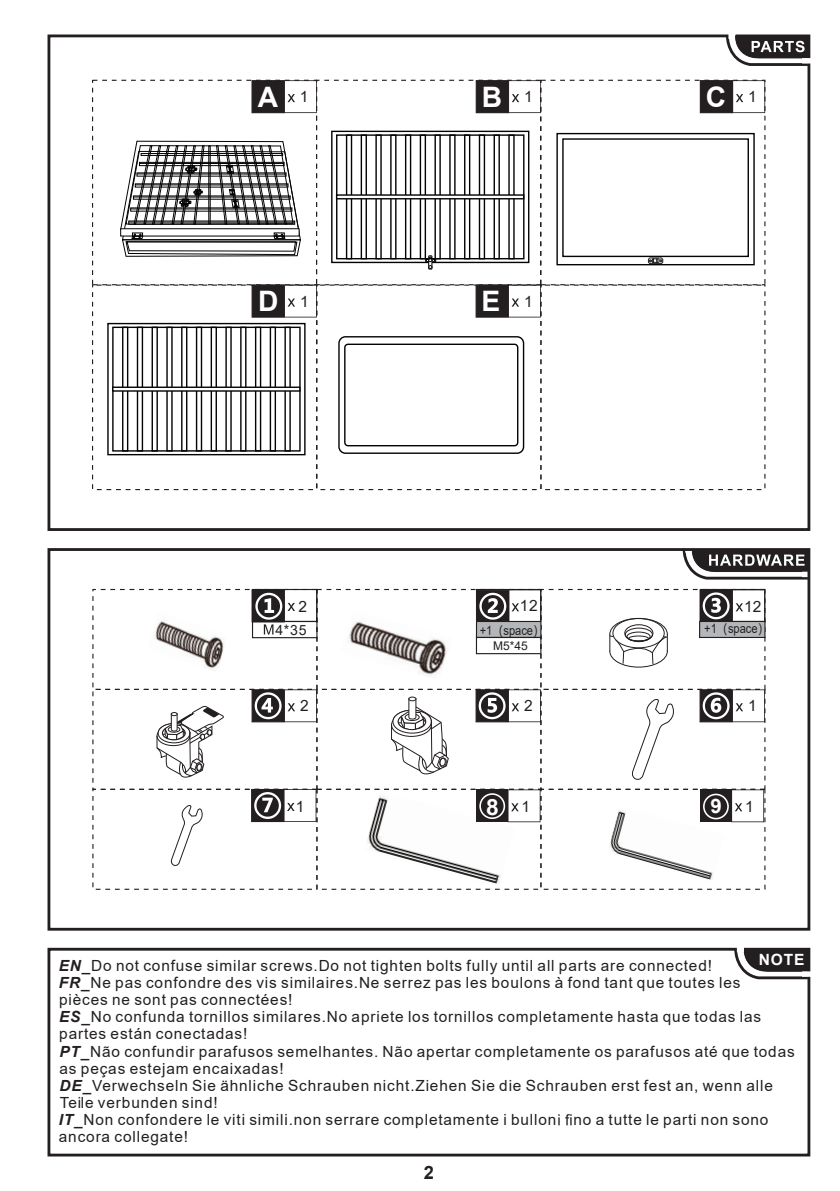
<style>
.page{position:relative;width:840px;height:1191px;background:#fff}
.page>*{position:absolute;margin:0;border:0;box-sizing:border-box;transform-origin:0 0}
.t1{font:700 28.2px "Arial";color:#fff}
.t2{font:700 22.4px "Arial";color:#fff}
.t3{font:700 20px "Arial";color:#fff}
.t4{font:700 18.4px "Arial";color:#231f20}
.t5{font:15.6px "Arial";color:#231f20}
.t6{font:700 15.6px "Arial";color:#fff}
.t7{font:15.4px/17.2px "Arial";letter-spacing:.055em;color:#231f20}
.t8{font:14px "Arial";color:#231f20}
.t9{font:13px "Arial";color:#231f20;scale:.86 1}
.t10{font:12px "Arial";color:#231f20}
.s1{font-family:"Microsoft Ya Hei"}
.s2{font-weight:700;font-style:italic}
</style>
<div class="page">
<img style="left:367px;top:795px;width:147px;height:89px">
<img style="left:610px;top:809px;width:104px;height:71px">
<img style="left:154px;top:621px;width:70px;height:48px">
<img style="left:349px;top:621px;width:97px;height:54px">
<svg style="left:251px;top:588px;width:67px;height:51px"></svg>
<div style="left:699px;top:589px;width:33px;height:33px;background:#231f20;border:1px solid #231f20"></div>
<svg style="left:702px;top:591px;width:61px;height:30px"></svg>
<div style="left:251px;top:689px;width:33px;height:33px;background:#231f20;border:1px solid #231f20"></div>
<svg style="left:254px;top:691px;width:61px;height:31px"></svg>
<div style="left:475px;top:689px;width:33px;height:33px;background:#231f20;border:1px solid #231f20"></div>
<svg style="left:478px;top:691px;width:61px;height:31px"></svg>
<div style="left:699px;top:689px;width:33px;height:33px;background:#231f20;border:1px solid #231f20"></div>
<svg style="left:702px;top:691px;width:61px;height:31px"></svg>
<svg style="left:682px;top:549px;width:128px;height:32px"></svg>
<svg style="left:801px;top:571px;width:10px;height:6px"></svg>
<div style="left:47px;top:34px;width:762px;height:497px;border:3px solid #231f20"></div>
<div style="left:92px;top:284px;width:225px;height:206px;border:1px dashed #231f20"></div>
<div style="left:540px;top:284px;width:225px;height:206px;border:1px dashed #231f20"></div>
<div style="left:316px;top:284px;width:225px;height:206px;border:1px dashed #231f20"></div>
<div style="left:92px;top:80px;width:225px;height:206px;border:1px dashed #231f20"></div>
<div style="left:316px;top:80px;width:225px;height:206px;border:1px dashed #231f20"></div>
<div style="left:728px;top:33px;width:7px;height:6px;background:#fff"></div>
<svg style="left:724px;top:35px;width:86px;height:32px"></svg>
<div style="left:801px;top:58px;width:11px;height:5px;background:#fff"></div>
<div style="left:251px;top:80px;width:33px;height:33px;background:#231f20;border:1px solid #231f20"></div>
<svg style="left:284px;top:80px;width:33px;height:33px"></svg>
<div style="left:475px;top:80px;width:33px;height:33px;background:#231f20;border:1px solid #231f20"></div>
<svg style="left:508px;top:80px;width:32px;height:33px"></svg>
<div style="left:699px;top:80px;width:33px;height:33px;background:#231f20;border:1px solid #231f20"></div>
<svg style="left:732px;top:80px;width:32px;height:33px"></svg>
<div style="left:251px;top:284px;width:33px;height:34px;background:#231f20;border:1px solid #231f20"></div>
<svg style="left:284px;top:285px;width:33px;height:32px"></svg>
<div style="left:475px;top:284px;width:33px;height:34px;background:#231f20;border:1px solid #231f20"></div>
<svg style="left:508px;top:285px;width:32px;height:32px"></svg>
<div style="left:47px;top:548px;width:762px;height:382px;border:3px solid #231f20"></div>
<div style="left:47px;top:947px;width:762px;height:209px;border:3px solid #231f20"></div>
<svg style="left:558px;top:1114px;width:13px;height:11px"></svg>
<div style="left:736px;top:946px;width:7px;height:6px;background:#fff"></div>
<svg style="left:732px;top:948px;width:78px;height:32px"></svg>
<div style="left:801px;top:971px;width:11px;height:5px;background:#fff"></div>
<div style="left:540px;top:788px;width:225px;height:102px;border:1px dashed #231f20"></div>
<div style="left:540px;top:689px;width:225px;height:101px;border:1px dashed #231f20"></div>
<div style="left:316px;top:788px;width:225px;height:102px;border:1px dashed #231f20"></div>
<div style="left:316px;top:689px;width:225px;height:101px;border:1px dashed #231f20"></div>
<div style="left:540px;top:589px;width:225px;height:101px;border:1px dashed #231f20"></div>
<div style="left:316px;top:589px;width:225px;height:101px;border:1px dashed #231f20"></div>
<div style="left:92px;top:788px;width:225px;height:102px;border:1px dashed #231f20"></div>
<div style="left:92px;top:689px;width:225px;height:101px;border:1px dashed #231f20"></div>
<div style="left:92px;top:589px;width:225px;height:101px;border:1px dashed #231f20"></div>
<svg style="left:609px;top:617px;width:58px;height:51px"></svg>
<div style="left:408px;top:696px;width:8px;height:5px;border:1px solid #231f20;border-radius:50%"></div>
<svg style="left:390px;top:697px;width:59px;height:193px"></svg>
<svg style="left:156px;top:706px;width:68px;height:160px"></svg>
<svg style="left:632px;top:699px;width:42px;height:81px"></svg>
<div style="left:251px;top:789px;width:33px;height:33px;background:#231f20;border:1px solid #231f20"></div>
<svg style="left:254px;top:789px;width:62px;height:33px"></svg>
<div style="left:338px;top:336px;width:186px;height:118px;border:1px solid #030303;border-radius:6px"></div>
<div style="left:344px;top:343px;width:174px;height:103px;border:1px solid #030303;border-radius:3px"></div>
<svg style="left:120px;top:141px;width:181px;height:116px"></svg>
<div style="left:331px;top:131px;width:198px;height:132px;border:1px solid #030303"></div>
<div style="left:336px;top:134px;width:188px;height:125px;border:1px solid #030303"></div>
<div style="left:346px;top:134px;width:6px;height:125px;border:1px solid #030303"></div>
<div style="left:360px;top:134px;width:7px;height:125px;border:1px solid #030303"></div>
<div style="left:375px;top:134px;width:6px;height:125px;border:1px solid #030303"></div>
<div style="left:390px;top:134px;width:6px;height:125px;border:1px solid #030303"></div>
<div style="left:405px;top:134px;width:6px;height:125px;border:1px solid #030303"></div>
<div style="left:419px;top:134px;width:7px;height:125px;border:1px solid #030303"></div>
<div style="left:434px;top:134px;width:6px;height:125px;border:1px solid #030303"></div>
<div style="left:449px;top:134px;width:6px;height:125px;border:1px solid #030303"></div>
<div style="left:464px;top:134px;width:6px;height:125px;border:1px solid #030303"></div>
<div style="left:478px;top:134px;width:7px;height:125px;border:1px solid #030303"></div>
<div style="left:493px;top:134px;width:6px;height:125px;border:1px solid #030303"></div>
<svg style="left:336px;top:194px;width:188px;height:5px"></svg>
<div style="left:107px;top:323px;width:198px;height:132px;border:1px solid #030303"></div>
<div style="left:112px;top:327px;width:188px;height:124px;border:1px solid #030303"></div>
<div style="left:122px;top:327px;width:6px;height:124px;border:1px solid #030303"></div>
<div style="left:137px;top:327px;width:6px;height:124px;border:1px solid #030303"></div>
<div style="left:151px;top:327px;width:7px;height:124px;border:1px solid #030303"></div>
<div style="left:181px;top:327px;width:6px;height:124px;border:1px solid #030303"></div>
<div style="left:196px;top:327px;width:6px;height:124px;border:1px solid #030303"></div>
<div style="left:210px;top:327px;width:7px;height:124px;border:1px solid #030303"></div>
<div style="left:225px;top:327px;width:6px;height:124px;border:1px solid #030303"></div>
<div style="left:240px;top:327px;width:6px;height:124px;border:1px solid #030303"></div>
<div style="left:255px;top:327px;width:6px;height:124px;border:1px solid #030303"></div>
<div style="left:269px;top:327px;width:7px;height:124px;border:1px solid #030303"></div>
<div style="left:284px;top:327px;width:6px;height:124px;border:1px solid #030303"></div>
<svg style="left:112px;top:386px;width:188px;height:6px"></svg>
<div style="left:556px;top:133px;width:198px;height:132px;border:1px solid #030303"></div>
<div style="left:562px;top:138px;width:186px;height:119px;border:1px solid #030303"></div>
<div style="left:647px;top:258px;width:15px;height:6px;border:1px solid #231f20;border-radius:2px"></div>
<svg style="left:648px;top:258px;width:13px;height:5px"></svg>
<div style="left:425px;top:258px;width:10px;height:4px;border:1px solid #030303"></div>
<svg style="left:426px;top:256px;width:9px;height:13px"></svg>
<svg style="left:508px;top:789px;width:32px;height:33px"></svg>
<div style="left:476px;top:789px;width:32px;height:33px;background:#231f20"></div>
<div style="left:479px;top:793px;width:26px;height:26px;border:2px solid #fff;border-radius:50%"></div>
<svg style="left:731px;top:789px;width:32px;height:33px"></svg>
<div style="left:699px;top:789px;width:32px;height:33px;background:#231f20"></div>
<div style="left:702px;top:793px;width:26px;height:26px;border:2px solid #fff;border-radius:50%"></div>
<div style="left:699px;top:621px;width:65px;height:16px;background:#b4b7ba"></div>
<svg style="left:475px;top:589px;width:66px;height:66px"></svg>
<div style="left:698px;top:621px;width:67px;height:17px;border:1px solid #231f20"></div>
<h1 class="t1" style="left:258px;top:77px;width:22px">A</h1>
<p class="t5" style="left:300px;top:86px;width:10px">1</p>
<h1 class="t1" style="left:481px;top:77px;width:22px">B</h1>
<p class="t5" style="left:524px;top:86px;width:10px">1</p>
<h1 class="t1" style="left:705px;top:77px;width:22px">C</h1>
<p class="t5" style="left:747px;top:86px;width:10px">1</p>
<h1 class="t1" style="left:258px;top:281px;width:22px">D</h1>
<p class="t5" style="left:300px;top:290px;width:10px">1</p>
<h1 class="t1" style="left:481px;top:281px;width:20px">E</h1>
<p class="t5" style="left:523px;top:290px;width:10px">1</p>
<p class="t5" style="left:519px;top:595px;width:20px">12</p>
<p class="t10" style="left:492px;top:637px;width:36px">M5*45</p>
<p class="t5" style="left:298px;top:595px;width:10px">2</p>
<p class="t5" style="left:743px;top:595px;width:19px">12</p>
<p class="t9" style="left:479px;top:621px;width:77px">+1<span class="s1">（</span>space<span class="s1">）</span></p>
<p class="t9" style="left:703px;top:619px;width:77px">+1<span class="s1">（</span>space<span class="s1">）</span></p>
<p class="t8" style="left:275px;top:620px;width:33px">4*35</p>
<p class="t5" style="left:300px;top:695px;width:10px">2</p>
<p class="t5" style="left:523px;top:695px;width:10px">2</p>
<p class="t5" style="left:747px;top:695px;width:10px">1</p>
<p class="t5" style="left:295px;top:795px;width:10px">1</p>
<h2 class="t2" style="left:485px;top:791px;width:14px">8</h2>
<p class="t5" style="left:521px;top:795px;width:10px">1</p>
<p class="t3" style="left:710px;top:792px;width:13px">9</p>
<p class="t5" style="left:744px;top:795px;width:10px">1</p>
<p class="t6" style="left:758px;top:949px;width:47px">NOTE</p>
<p class="t7" style="left:59px;top:956px;width:737px"><span class="s2">EN_</span>Do not confuse similar screws.Do not tighten bolts fully until all parts are connected!<br><span class="s2">FR_</span>Ne pas confondre des vis similaires.Ne serrez pas les boulons à fond tant que toutes les<br>pièces ne sont pas connectées!<br><span class="s2">ES_</span>No confunda tornillos similares.No apriete los tornillos completamente hasta que todas las partes están conectadas!<br><span class="s2">PT_</span>Não confundir parafusos semelhantes. Não apertar completamente os parafusos até que todas as peças estejam encaixadas!<br><span class="s2">DE_</span>Verwechseln Sie ähnliche Schrauben nicht.Ziehen Sie die Schrauben erst fest an, wenn alle Teile verbunden sind!<br><span class="s2">IT_</span>Non confondere le viti simili.non serrare completamente i bullon no a tutte le parti non sono ancora collegate!</p>
<p class="t4" style="left:423px;top:1159px;width:12px">2</p>
</div>
